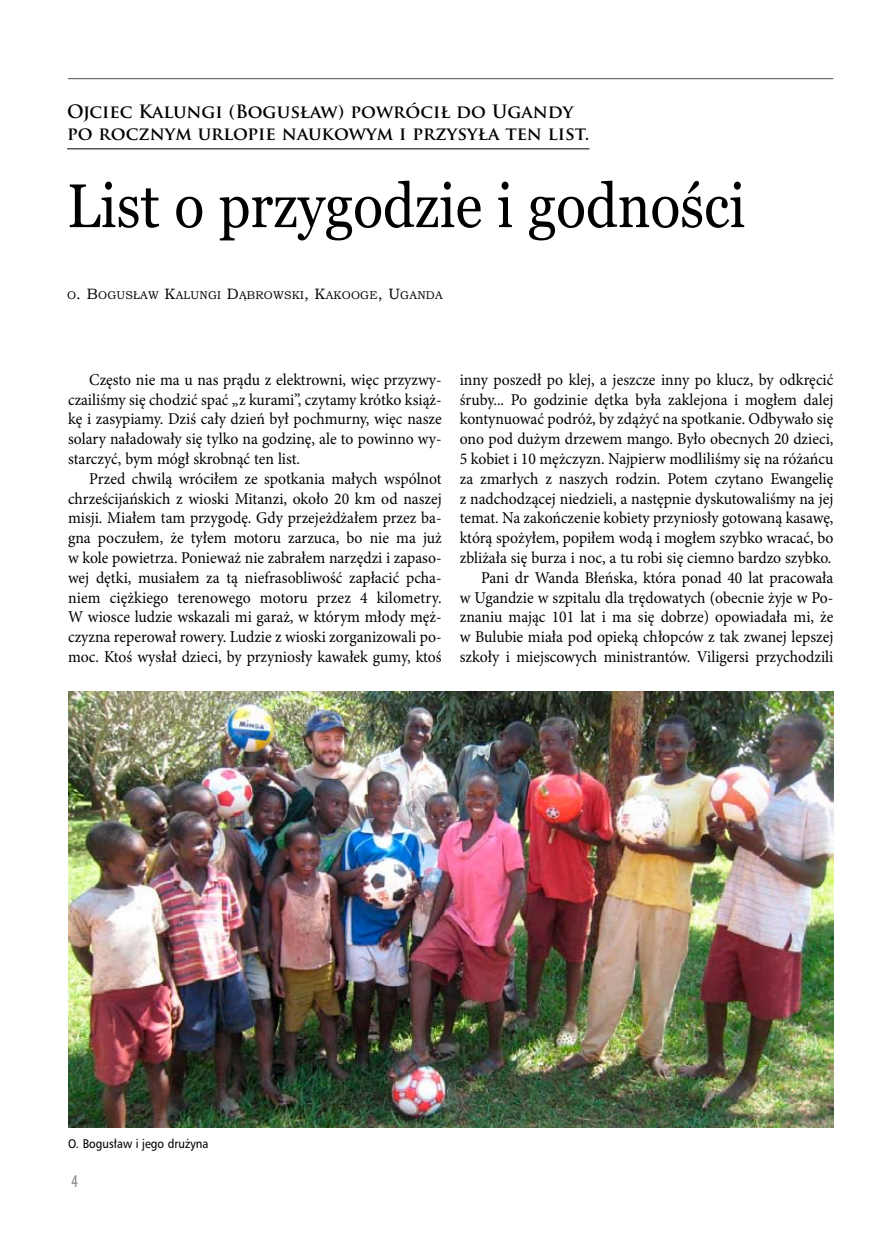
<style>
.page{position:relative;width:876px;height:1246px;background:#fff}
.page>*{position:absolute;margin:0;border:0;box-sizing:border-box;transform-origin:0 0}
.t1{font:61.5px "Georgia";color:#000;scale:.9 1}
.t2{font:700 18px/22.5px "Trajan Pro";color:#000}
.t3{font:condensed 18px "Myriad Pro";color:#818084;scale:.9 1}
.t4{font:16.5px/19.8px "Minion Pro";color:#000;text-align:justify;scale:.95 1}
.t5{font:12px "Humnst 777 PL";color:#000;scale:.9 1}
.t6{font:11.25px "Bookman Old Style";letter-spacing:.02em;color:#000}
.s1{font-size:15px}
</style>
<div class="page">
<hr style="left:68px;top:78px;width:765px;height:1px;background:#504f53">
<hr style="left:67px;top:149px;width:522px;height:1px;background:#000">
<img style="left:68px;top:691px;width:765px;height:437px">
<p class="t2" style="left:67px;top:100px;width:524px">Ojciec Kalungi (Bogusław) powrócił do Ugandy po rocznym urlopie naukowym i przysyła ten list.</p>
<h1 class="t1" style="left:67px;top:169px;width:755px">List o przygodzie i godności</h1>
<p class="t6" style="left:67px;top:288px;width:377px">O<span class="s1">. B</span>OGUSŁAW <span class="s1">K</span>ALUNGI <span class="s1">D</span>ĄBROWSKI<span class="s1">, K</span>AKOOGE<span class="s1">, U</span>GANDA</p>
<p class="t4" style="left:68px;top:370px;width:395px;text-indent:21px">Często nie ma u nas prądu z elektrowni, więc przyzwy&shy;czailiśmy się chodzić spać „z kurami”, czytamy krótko książ&shy;kę i zasypiamy. Dziś cały dzień był pochmurny, więc nasze solary naładowały się tylko na godzinę, ale to powinno wy&shy;starczyć, bym mógł skrobnąć ten list.</p>
<p class="t4" style="left:68px;top:469px;width:395px;text-indent:21px">Przed chwilą wróciłem ze spotkania małych wspólnot chrześcijańskich z wioski Mitanzi, około 20 km od naszej misji. Miałem tam przygodę. Gdy przejeżdżałem przez ba&shy;gna poczułem, że tyłem motoru zarzuca, bo nie ma już w kole powietrza. Ponieważ nie zabrałem narzędzi i zapaso&shy;wej dętki, musiałem za tą niefrasobliwość zapłacić pcha&shy;niem ciężkiego terenowego motoru przez 4 kilometry.<br>W wiosce ludzie wskazali mi garaż, w którym młody męż&shy;czyzna reperował rowery. Ludzie z wioski zorganizowali po&shy;moc. Ktoś wysłał dzieci, by przyniosły kawałek gumy, ktoś</p>
<p class="t4" style="left:460px;top:370px;width:395px;text-align:right">inny poszedł po klej, a jeszcze inny po klucz, by odkręcić śruby... Po godzinie dętka była zaklejona i mogłem dalej kontynuować podróż, by zdążyć na spotkanie. Odbywało się ono pod dużym drzewem mango. Było obecnych 20 dzieci, 5 kobiet i 10 mężczyzn. Najpierw modliliśmy się na różańcu za zmarłych z naszych rodzin. Potem czytano Ewangelię z nadchodzącej niedzieli, a następnie dyskutowaliśmy na jej temat. Na zakończenie kobiety przyniosły gotowaną kasawę, którą spożyłem, popiłem wodą i mogłem szybko wracać, bo zbliżała się burza i noc, a tu robi się ciemno bardzo szybko.<br>Pani dr Wanda Błeńska, która ponad 40 lat pracowała<br>w Ugandzie w szpitalu dla trędowatych (obecnie żyje w Po&shy;znaniu mając 101 lat i ma się dobrze) opowiadała mi, że w Bulubie miała pod opieką chłopców z tak zwanej lepszej szkoły i miejscowych ministrantów. Viligersi przychodzili</p>
<p class="t5" style="left:68px;top:1135px;width:157px">O. Bogusław i jego drużyna</p>
<p class="t3" style="left:72px;top:1170px;width:8px">4</p>
</div>
